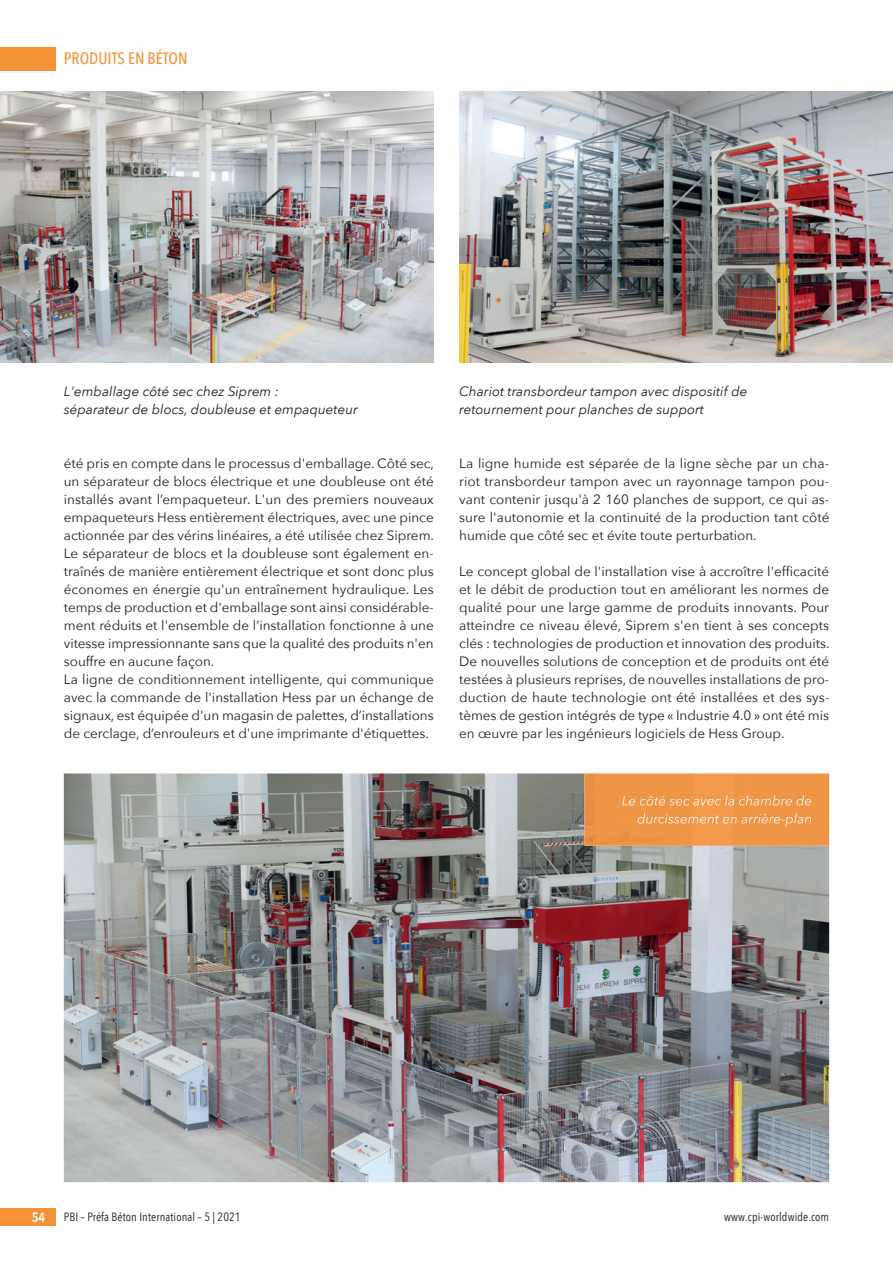
<style>
.page{position:relative;width:893px;height:1263px;background:#fff}
.page>*{position:absolute;margin:0;border:0;box-sizing:border-box;transform-origin:0 0}
.t1{font:500 16.5px "Avenir Next Condensed";color:#f69238}
.t2{font:13.5px/18px "Avenir Next";color:#231f20;text-align:justify}
.t3{font:italic 13.5px/18px "Avenir Next";color:#231f20}
.t4{font:600 13.5px "Avenir Next Condensed";color:#fff}
.t5{font:12px "Avenir Next Condensed";letter-spacing:.01em;color:#231f20}
</style>
<div class="page">
<div style="left:0;top:47px;width:55px;height:23px;background:#f69238"></div>
<div style="left:0;top:1208px;width:55px;height:18px;background:#f69238"></div>
<img style="left:0;top:91px;width:434px;height:272px">
<img style="left:64px;top:773px;width:765px;height:409px">
<img style="left:459px;top:91px;width:434px;height:272px">
<div style="left:584px;top:773px;width:245px;height:73px;background:#ef9546"></div>
<img style="left:622px;top:795px;width:190px;height:11px">
<img style="left:638px;top:813px;width:173px;height:14px">
<p class="t1" style="left:64px;top:49px;width:125px">PRODUITS EN BÉTON</p>
<p class="t3" style="left:64px;top:382px;width:296px">L'emballage côté sec chez Siprem :<br>séparateur de blocs, doubleuse et empaqueteur</p>
<p class="t3" style="left:459px;top:382px;width:290px">Chariot transbordeur tampon avec dispositif de retournement pour planches de support</p>
<p class="t2" style="left:64px;top:454px;width:372px;text-align:left">été pris en compte dans le processus d'emballage. Côté sec, un séparateur de blocs électrique et une doubleuse ont été installés avant l’empaqueteur. L'un des premiers nouveaux empaqueteurs Hess entièrement électriques, avec une pince actionnée par des vérins linéaires, a été utilisée chez Siprem.<br>Le séparateur de blocs et la doubleuse sont également en&shy;traînés de manière entièrement électrique et sont donc plus économes en énergie qu'un entraînement hydraulique. Les temps de production et d'emballage sont ainsi considérable&shy;ment réduits et l'ensemble de l’installation fonctionne à une vitesse impressionnante sans que la qualité des produits n'en souffre en aucune façon.<br>La ligne de conditionnement intelligente, qui communique avec la commande de l'installation Hess par un échange de signaux, est équipée d'un magasin de palettes, d’installations de cerclage, d’enrouleurs et d'une imprimante d'étiquettes.</p>
<p class="t2" style="left:459px;top:454px;width:372px">La ligne humide est séparée de la ligne sèche par un cha&shy;riot transbordeur tampon avec un rayonnage tampon pou&shy;vant contenir jusqu'à 2 160 planches de support, ce qui as&shy;sure l'autonomie et la continuité de la production tant côté humide que côté sec et évite toute perturbation.</p>
<p class="t2" style="left:459px;top:562px;width:372px">Le concept global de l'installation vise à accroître l'efficacité et le débit de production tout en améliorant les normes de qualité pour une large gamme de produits innovants. Pour atteindre ce niveau élevé, Siprem s'en tient à ses concepts clés : technologies de production et innovation des produits.<br>De nouvelles solutions de conception et de produits ont été testées à plusieurs reprises, de nouvelles installations de pro&shy;duction de haute technologie ont été installées et des sys&shy;tèmes de gestion intégrés de type « Industrie 4.0 » ont été mis en œuvre par les ingénieurs logiciels de Hess Group.</p>
<p class="t4" style="left:32px;top:1206px;width:15px">54</p>
<p class="t5" style="left:64px;top:1207px;width:178px">PBI – Préfa Béton International – 5 | 2021</p>
<p class="t5" style="left:724px;top:1207px;width:107px">www.cpi-worldwide.com</p>
</div>
